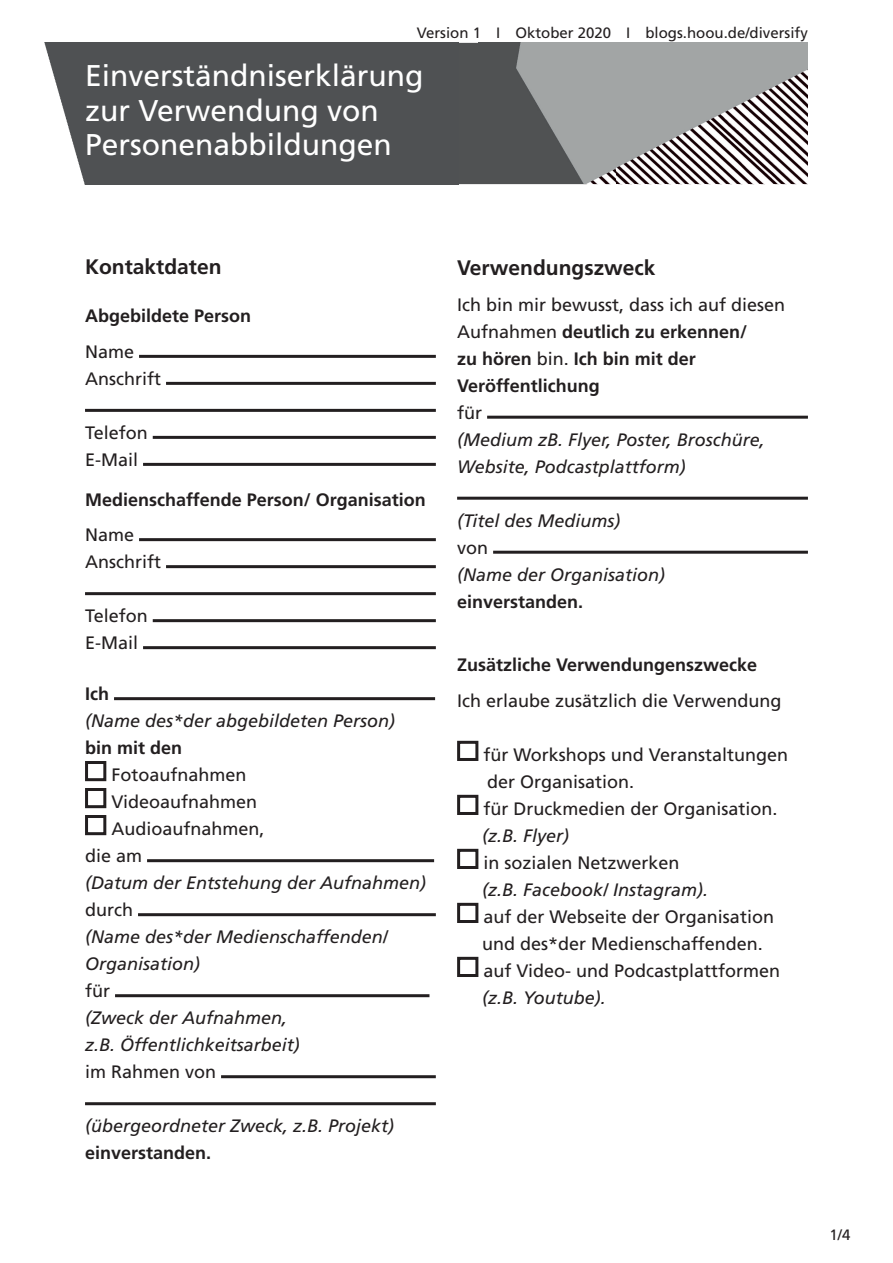
<style>
.page{position:relative;width:893px;height:1263px;background:#fff}
.page>*{position:absolute;margin:0;border:0;box-sizing:border-box;transform-origin:0 0}
.t1{font:30px/34.5px "Frutiger";color:#fff}
.t2{font:700 21px "Frutiger";color:#231f20}
.t3{font:18px/27px "Frutiger";color:#231f20}
.t4{font:italic 18px/27px "Frutiger";color:#231f20}
.t5{font:700 18px/27px "Frutiger";color:#231f20}
.t6{font:15px "Frutiger";color:#231f20}
.s1{font-weight:400}
</style>
<div class="page">
<hr style="left:139px;top:355px;width:297px;height:3px;background:#231f20">
<hr style="left:166px;top:382px;width:270px;height:3px;background:#231f20">
<hr style="left:85px;top:409px;width:351px;height:3px;background:#231f20">
<hr style="left:153px;top:436px;width:283px;height:3px;background:#231f20">
<hr style="left:143px;top:463px;width:293px;height:3px;background:#231f20">
<hr style="left:139px;top:538px;width:297px;height:3px;background:#231f20">
<hr style="left:166px;top:565px;width:270px;height:3px;background:#231f20">
<hr style="left:85px;top:592px;width:351px;height:3px;background:#231f20">
<hr style="left:153px;top:619px;width:283px;height:3px;background:#231f20">
<hr style="left:143px;top:646px;width:293px;height:3px;background:#231f20">
<hr style="left:114px;top:697px;width:321px;height:3px;background:#231f20">
<div style="left:85px;top:761px;width:21px;height:20px;border:3px solid #231f20"></div>
<div style="left:85px;top:788px;width:21px;height:20px;border:3px solid #231f20"></div>
<div style="left:85px;top:815px;width:21px;height:20px;border:3px solid #231f20"></div>
<hr style="left:147px;top:859px;width:287px;height:3px;background:#231f20">
<hr style="left:138px;top:913px;width:298px;height:3px;background:#231f20">
<hr style="left:115px;top:994px;width:314px;height:3px;background:#231f20">
<hr style="left:221px;top:1075px;width:215px;height:3px;background:#231f20">
<hr style="left:85px;top:1102px;width:351px;height:3px;background:#231f20">
<hr style="left:487px;top:416px;width:321px;height:3px;background:#231f20">
<hr style="left:457px;top:497px;width:351px;height:3px;background:#231f20">
<hr style="left:493px;top:551px;width:315px;height:3px;background:#231f20">
<div style="left:457px;top:741px;width:21px;height:20px;border:3px solid #231f20"></div>
<div style="left:457px;top:795px;width:21px;height:20px;border:3px solid #231f20"></div>
<div style="left:457px;top:849px;width:21px;height:20px;border:3px solid #231f20"></div>
<div style="left:457px;top:903px;width:21px;height:20px;border:3px solid #231f20"></div>
<div style="left:457px;top:957px;width:21px;height:20px;border:3px solid #231f20"></div>
<img style="left:459px;top:184px;width:349px;height:1px">
<img style="left:44px;top:43px;width:764px;height:141px">
<img style="left:615px;top:43px;width:193px;height:1px">
<img style="left:479px;top:43px;width:136px;height:141px">
<p class="t6" style="left:417px;top:24px;width:393px">Version 1 I Oktober 2020 I blogs.hoou.de/diversify</p>
<h1 class="t1" style="left:85px;top:59px;width:340px">Einverständniserklärung zur Verwendung von<br>Personenabbildungen</h1>
<p class="t2" style="left:85px;top:254px;width:138px">Kontaktdaten</p>
<p class="t5" style="left:85px;top:303px;width:168px">Abgebildete Person</p>
<p class="t3" style="left:85px;top:338px;width:77px">Name<br>Anschrift</p>
<p class="t3" style="left:85px;top:419px;width:64px">Telefon<br>E-Mail</p>
<p class="t5" style="left:85px;top:486px;width:342px">Medienschaffende Person/ Organisation</p>
<p class="t3" style="left:85px;top:521px;width:77px">Name<br>Anschrift</p>
<p class="t3" style="left:85px;top:602px;width:64px">Telefon<br>E-Mail</p>
<p class="t5" style="left:85px;top:680px;width:25px">Ich</p>
<p class="t4" style="left:85px;top:707px;width:312px">(Name des*der abgebildeten Person)</p>
<p class="t5" style="left:85px;top:734px;width:99px">bin mit den</p>
<p class="t3" style="left:111px;top:761px;width:137px">Fotoaufnahmen</p>
<p class="t3" style="left:111px;top:788px;width:147px">Videoaufnahmen</p>
<p class="t3" style="left:111px;top:815px;width:155px">Audioaufnahmen,</p>
<p class="t3" style="left:85px;top:842px;width:59px">die am</p>
<p class="t4" style="left:85px;top:869px;width:343px">(Datum der Entstehung der Aufnahmen)</p>
<p class="t3" style="left:85px;top:896px;width:49px">durch</p>
<p class="t4" style="left:85px;top:923px;width:304px">(Name des*der Medienschaffenden/<br>Organisation)</p>
<p class="t3" style="left:85px;top:977px;width:27px">für</p>
<p class="t4" style="left:85px;top:1004px;width:216px">(Zweck der Aufnahmen, z.B. Öffentlichkeitsarbeit)</p>
<p class="t3" style="left:85px;top:1058px;width:133px">im Rahmen von</p>
<p class="t4" style="left:85px;top:1112px;width:311px">(übergeordneter Zweck, z.B. Projekt)</p>
<p class="t5" style="left:85px;top:1139px;width:128px">einverstanden.</p>
<p class="t2" style="left:457px;top:255px;width:200px">Verwendungszweck</p>
<p class="t5" style="left:457px;top:291px;width:330px"><span class="s1">Ich bin mir bewusst, dass ich auf diesen<br>Aufnahmen</span> deutlich zu erkennen/<br>zu hören <span class="s1">bin.</span> Ich bin mit der<br>Veröffentlichung</p>
<p class="t3" style="left:457px;top:399px;width:27px">für</p>
<p class="t4" style="left:457px;top:426px;width:309px">(Medium zB. Flyer, Poster, Broschüre,<br>Website, Podcastplattform)</p>
<p class="t4" style="left:457px;top:507px;width:165px">(Titel des Mediums)</p>
<p class="t3" style="left:457px;top:534px;width:32px">von</p>
<p class="t4" style="left:457px;top:561px;width:210px">(Name der Organisation)</p>
<p class="t5" style="left:457px;top:588px;width:128px">einverstanden.</p>
<p class="t5" style="left:457px;top:652px;width:302px">Zusätzliche Verwendungenszwecke</p>
<p class="t3" style="left:457px;top:687px;width:326px">Ich erlaube zusätzlich die Verwendung</p>
<p class="t3" style="left:483px;top:741px;width:306px">für Workshops und Veranstaltungen der Organisation.<br>für Druckmedien der Organisation.</p>
<p class="t4" style="left:482px;top:822px;width:89px">(z.B. Flyer)</p>
<p class="t3" style="left:483px;top:849px;width:198px">in sozialen Netzwerken</p>
<p class="t4" style="left:482px;top:876px;width:228px">(z.B. Facebook/ Instagram).</p>
<p class="t3" style="left:482px;top:903px;width:300px">auf der Webseite der Organisation und des*der Medienschaffenden. auf Video- und Podcastplattformen</p>
<p class="t4" style="left:482px;top:984px;width:125px">(z.B. Youtube).</p>
<p class="t6" style="left:830px;top:1226px;width:22px">1/4</p>
</div>
